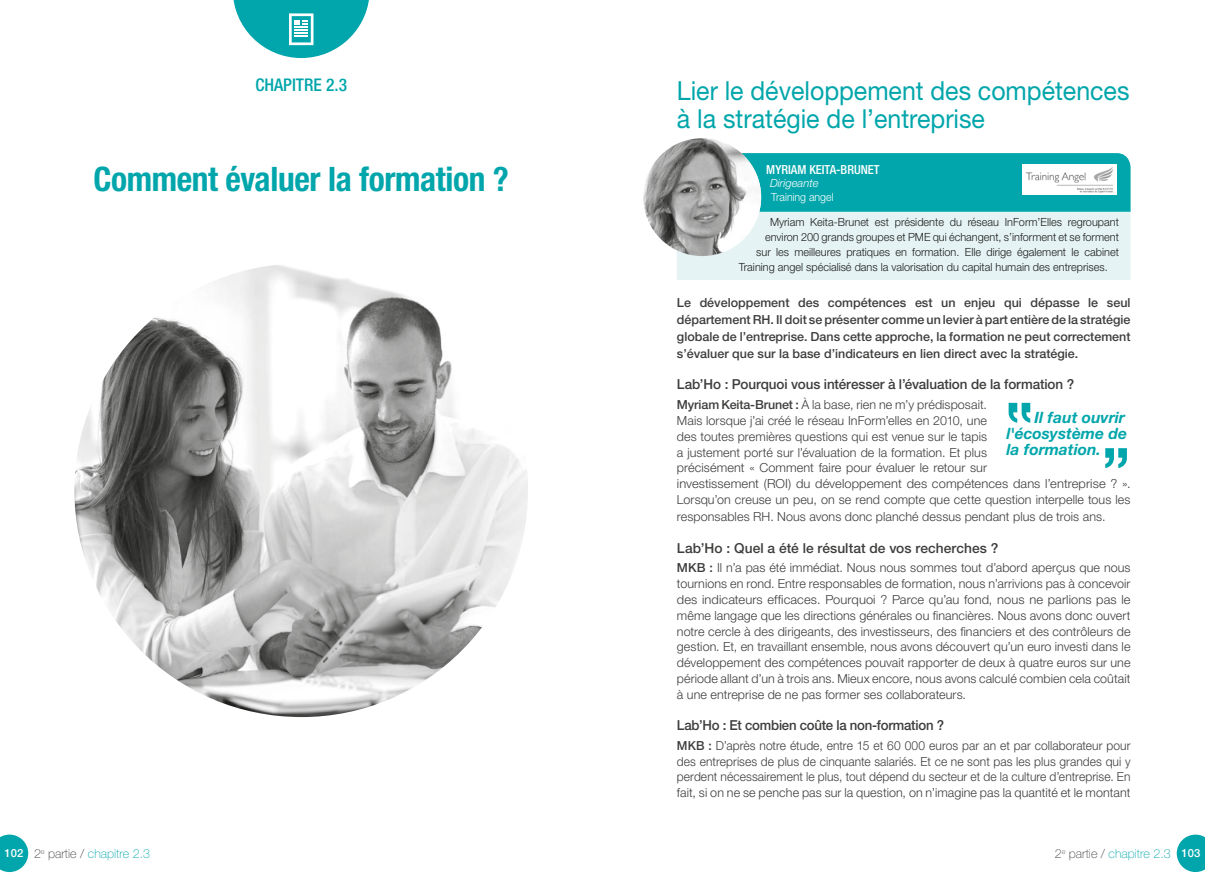
<style>
.page{position:relative;width:1205px;height:886px;background:#fff}
.page>*{position:absolute;margin:0;border:0;box-sizing:border-box;transform-origin:0 0}
.t1{font:700 condensed 33.75px "Helvetica Neue LT Std";letter-spacing:-.01em;color:#00a6ab}
.t2{font:26.25px/27.5px "Helvetica Neue LT Std";color:#00a6ab;scale:.95 1}
.t3{font:500 condensed 17.5px "Helvetica Neue LT Std";color:#00a6ab}
.t4{font:italic 700 15.62px/16.2px "Helvetica Neue LT Std";color:#00a6ab}
.t5{font:500 13.75px "Helvetica Neue LT Std";letter-spacing:-.005em;color:#3d3d3c}
.t6{font:500 13.75px "Helvetica Neue LT Std";letter-spacing:-.005em;color:#3d3d3c;scale:.96 1}
.t7{font:300 12.5px/15.9px "Helvetica Neue LT Std";letter-spacing:.005em;color:#3d3d3c}
.t8{font:300 12.5px/15.9px "Helvetica Neue LT Std";letter-spacing:.005em;color:#3d3d3c;text-align:justify;scale:.96 1}
.t9{font:500 12.5px/17.1px "Helvetica Neue LT Std";color:#3d3d3c;text-align:justify}
.t10{font:100 12.5px "Helvetica Neue LT Std";color:#00a6ab}
.t11{font:500 condensed 12.5px "Helvetica Neue LT Std";color:#fff}
.t12{font:300 11.25px "Helvetica Neue LT Std";color:#1d1d1b}
.t13{font:300 11.25px "Helvetica Neue LT Std";color:#fff;scale:.94 1}
.t14{font:italic 300 11.25px "Helvetica Neue LT Std";color:#fff}
.t15{font:500 11.25px "Helvetica Neue LT Std";color:#fff}
.s1{font-weight:500}
.s2{color:#3d3d3c}
</style>
<div class="page">
<svg style="left:1177px;top:834px;width:28px;height:38px"></svg>
<svg style="left:0;top:834px;width:28px;height:38px"></svg>
<svg style="left:233px;top:0;width:136px;height:58px"></svg>
<img style="left:74px;top:263px;width:454px;height:454px;border-radius:227px">
<div style="left:677px;top:212px;width:453px;height:68px;background:#e5f3f4"></div>
<div style="left:742px;top:153px;width:388px;height:59px;background:#00a6ab"></div>
<img style="left:643px;top:138px;width:118px;height:118px;border-radius:59px">
<img style="left:1022px;top:164px;width:95px;height:30px">
<svg style="left:1008px;top:403px;width:22px;height:20px"></svg>
<svg style="left:1105px;top:448px;width:22px;height:20px"></svg>
<h3 class="t3" style="left:255px;top:74px;width:93px">CHAPITRE 2.3</h3>
<h1 class="t1" style="left:93px;top:158px;width:417px">Comment évaluer la formation ?</h1>
<h2 class="t2" style="left:677px;top:77px;width:478px">Lier le développement des compétences à la stratégie de l’entreprise</h2>
<p class="t11" style="left:766px;top:162px;width:115px">MYRIAM KEITA-BRUNET</p>
<p class="t14" style="left:770px;top:176px;width:50px">Dirigeante</p>
<p class="t13" style="left:771px;top:190px;width:68px">Training angel</p>
<p class="t12" style="left:770px;top:215px;width:350px">Myriam Keita-Brunet est présidente du réseau InForm’Elles regroupant</p>
<p class="t12" style="left:765px;top:230px;width:355px">environ 200 grands groupes et PME qui échangent, s’informent et se forment</p>
<p class="t12" style="left:756px;top:245px;width:364px">sur les meilleures pratiques en formation. Elle dirige également le cabinet</p>
<p class="t12" style="left:739px;top:260px;width:370px">Training angel spécialisé dans la valorisation du capital humain des entreprises.</p>
<p class="t9" style="left:677px;top:293px;width:455px">Le développement des compétences est un enjeu qui dépasse le seul département RH. Il doit se présenter comme un levier à part entière de la stratégie globale de l’entreprise. Dans cette approche, la formation ne peut correctement s’évaluer que sur la base d’indicateurs en lien direct avec la stratégie.</p>
<p class="t5" style="left:677px;top:376px;width:399px">Lab’Ho : Pourquoi vous intéresser à l’évaluation de la formation ?</p>
<p class="t7" style="left:677px;top:396px;width:455px"><span class="s1">Myriam Keita-Brunet :</span> À la base, rien ne m’y prédisposait.<br>Mais lorsque j’ai créé le réseau InForm’elles en 2010, une<br>des toutes premières questions qui est venue sur le tapis<br>a justement porté sur l’évaluation de la formation. Et plus<br>précisément « Comment faire pour évaluer le retour sur<br>investissement (ROI) du développement des compétences dans l’entreprise ? ».<br>Lorsqu’on creuse un peu, on se rend compte que cette question interpelle tous les</p>
<p class="t7" style="left:677px;top:509px;width:430px">responsables RH. Nous avons donc planché dessus pendant plus de trois ans.</p>
<p class="t5" style="left:677px;top:539px;width:323px">Lab’Ho : Quel a été le résultat de vos recherches ?</p>
<p class="t7" style="left:677px;top:559px;width:455px;text-align:justify"><span class="s1">MKB :</span> Il n’a pas été immédiat. Nous nous sommes tout d’abord aperçus que nous tournions en rond. Entre responsables de formation, nous n’arrivions pas à concevoir des indicateurs efficaces. Pourquoi ? Parce qu’au fond, nous ne parlions pas le même langage que les directions générales ou financières. Nous avons donc ouvert notre cercle à des dirigeants, des investisseurs, des financiers et des contrôleurs de gestion. Et, en travaillant ensemble, nous avons découvert qu’un euro investi dans le développement des compétences pouvait rapporter de deux à quatre euros sur une période allant d’un à trois ans. Mieux encore, nous avons calculé combien cela coûtait à une entreprise de ne pas former ses collaborateurs.</p>
<p class="t6" style="left:677px;top:717px;width:280px">Lab’Ho : Et combien coûte la non-formation ?</p>
<p class="t8" style="left:677px;top:737px;width:474px"><span class="s1">MKB :</span> D’après notre étude, entre 15 et 60 000 euros par an et par collaborateur pour des entreprises de plus de cinquante salariés. Et ce ne sont pas les plus grandes qui y perdent nécessairement le plus, tout dépend du secteur et de la culture d’entreprise. En fait, si on ne se penche pas sur la question, on n’imagine pas la quantité et le montant</p>
<p class="t4" style="left:1006px;top:409px;width:122px;text-indent:28px">Il faut ouvrir l'écosystème de la formation.</p>
<p class="t10" style="left:34px;top:846px;width:118px"><span class="s2">2</span><sup>e</sup> <span class="s2">partie /</span> chapitre 2.3</p>
<p class="t10" style="left:1055px;top:846px;width:118px"><span class="s2">2</span><sup>e</sup> <span class="s2">partie /</span> chapitre 2.3</p>
<p class="t15" style="left:5px;top:846px;width:20px">102</p>
<p class="t15" style="left:1181px;top:846px;width:20px">103</p>
</div>
